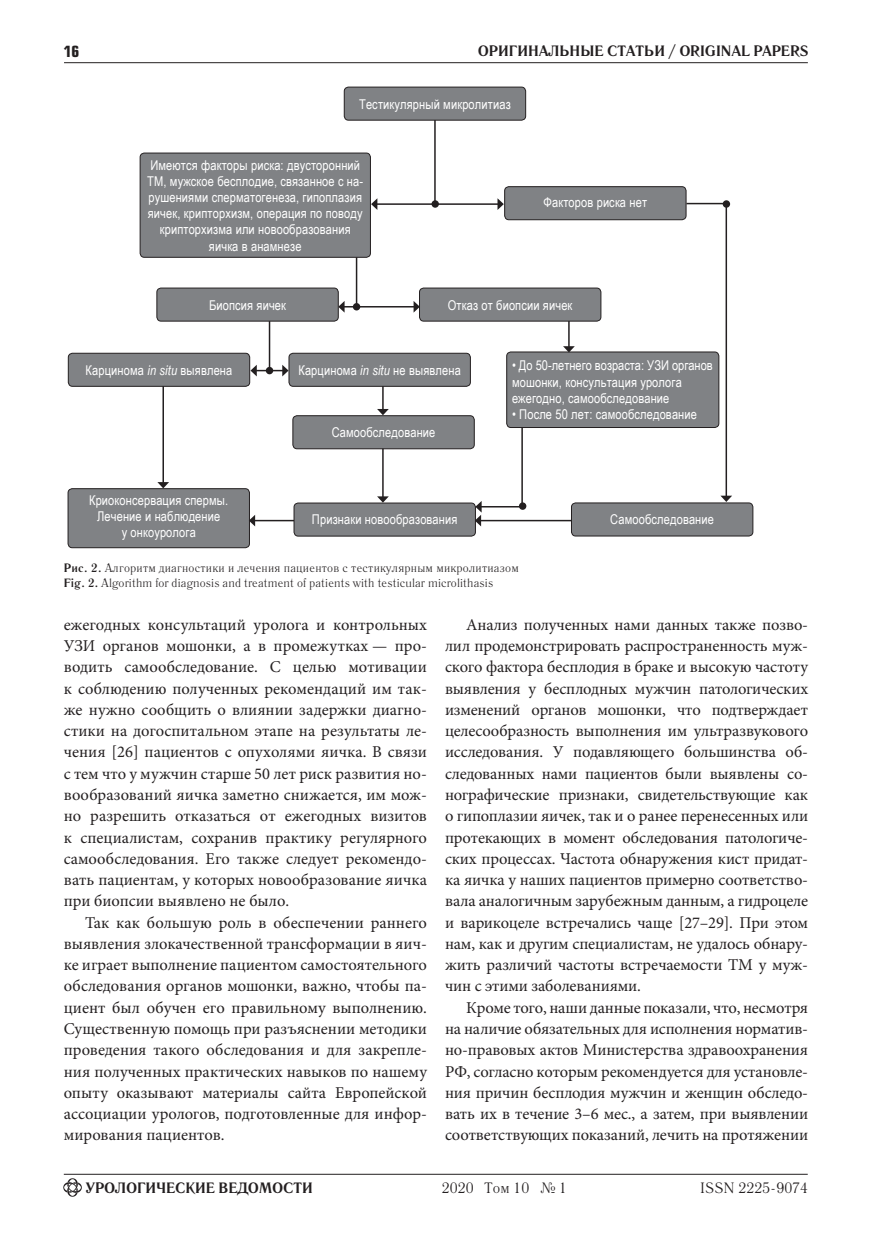
<style>
.page{position:relative;width:872px;height:1234px;background:#fff}
.page>*{position:absolute;margin:0;border:0;box-sizing:border-box;transform-origin:0 0}
.text{font:16.5px/21.3px "Minion Pro";letter-spacing:-.005em;color:#231f20;text-align:justify}
.t1{font:700 15px "Literaturnaya C";color:#231f20}
.t2{font:15px "Literaturnaya C";color:#231f20}
.t3{font:700 15px "Europe Cond";color:#231f20}
.Рис_Текст{font:13.5px/16.2px "Arial Narrow";letter-spacing:.01em;color:#fff;text-align:center}
.рис_подпись{font:12px "Literaturnaya C";letter-spacing:.01em;color:#231f20}
.s1{font-style:italic}
.s2{font-weight:700}
</style>
<div class="page">
<hr style="left:64px;top:1173px;width:743px;height:1px;background:#231f20">
<hr style="left:64px;top:62px;width:744px;height:1px;background:#231f20">
<img style="left:64px;top:1178px;width:17px;height:18px">
<div style="left:140px;top:153px;width:230px;height:104px;background:#808285;border-radius:4px"></div>
<div style="left:140px;top:153px;width:231px;height:104px;border:1px solid #231f20;border-radius:4px"></div>
<div style="left:68px;top:488px;width:181px;height:59px;background:#808285;border-radius:4px"></div>
<div style="left:68px;top:488px;width:182px;height:60px;border:1px solid #231f20;border-radius:4px"></div>
<div style="left:507px;top:352px;width:212px;height:75px;background:#808285;border-radius:4px"></div>
<div style="left:506px;top:351px;width:213px;height:77px;border:1px solid #231f20;border-radius:4px"></div>
<div style="left:157px;top:288px;width:181px;height:33px;background:#808285;border-radius:4px"></div>
<div style="left:156px;top:287px;width:183px;height:34px;border:1px solid #231f20;border-radius:4px"></div>
<div style="left:504px;top:187px;width:182px;height:33px;background:#808285;border-radius:4px"></div>
<div style="left:504px;top:186px;width:182px;height:34px;border:1px solid #231f20;border-radius:4px"></div>
<hr style="left:434px;top:118px;width:2px;height:84px;background:#231f20">
<hr style="left:377px;top:203px;width:121px;height:2px;background:#231f20">
<svg style="left:371px;top:198px;width:6px;height:12px"></svg>
<svg style="left:497px;top:198px;width:7px;height:12px"></svg>
<div style="left:431px;top:200px;width:8px;height:8px;background:#231f20;border-radius:50%"></div>
<div style="left:353px;top:303px;width:7px;height:7px;background:#231f20;border-radius:50%"></div>
<div style="left:344px;top:87px;width:181px;height:33px;background:#808285;border-radius:4px"></div>
<div style="left:344px;top:87px;width:182px;height:33px;border:1px solid #231f20;border-radius:4px"></div>
<hr style="left:356px;top:257px;width:1px;height:48px;background:#231f20">
<hr style="left:382px;top:381px;width:2px;height:28px;background:#231f20">
<svg style="left:377px;top:409px;width:12px;height:6px"></svg>
<hr style="left:382px;top:446px;width:2px;height:51px;background:#231f20">
<svg style="left:377px;top:496px;width:12px;height:6px"></svg>
<svg style="left:563px;top:321px;width:12px;height:31px"></svg>
<hr style="left:254px;top:519px;width:43px;height:2px;background:#231f20">
<svg style="left:249px;top:514px;width:6px;height:12px"></svg>
<hr style="left:480px;top:519px;width:96px;height:2px;background:#231f20">
<hr style="left:162px;top:383px;width:2px;height:99px;background:#231f20">
<svg style="left:157px;top:482px;width:12px;height:6px"></svg>
<hr style="left:344px;top:306px;width:70px;height:1px;background:#231f20">
<svg style="left:338px;top:301px;width:6px;height:11px"></svg>
<svg style="left:413px;top:301px;width:6px;height:11px"></svg>
<hr style="left:269px;top:321px;width:1px;height:48px;background:#231f20">
<svg style="left:250px;top:364px;width:38px;height:12px"></svg>
<div style="left:289px;top:353px;width:181px;height:33px;background:#808285;border-radius:4px"></div>
<div style="left:288px;top:353px;width:183px;height:33px;border:1px solid #231f20;border-radius:4px"></div>
<div style="left:68px;top:353px;width:182px;height:33px;background:#808285;border-radius:4px"></div>
<div style="left:68px;top:353px;width:182px;height:33px;border:1px solid #231f20;border-radius:4px"></div>
<div style="left:419px;top:288px;width:182px;height:33px;background:#808285;border-radius:4px"></div>
<div style="left:419px;top:287px;width:182px;height:34px;border:1px solid #231f20;border-radius:4px"></div>
<div style="left:293px;top:415px;width:181px;height:33px;background:#808285;border-radius:4px"></div>
<div style="left:292px;top:415px;width:182px;height:34px;border:1px solid #231f20;border-radius:4px"></div>
<div style="left:294px;top:503px;width:181px;height:33px;background:#808285;border-radius:4px"></div>
<div style="left:294px;top:502px;width:182px;height:34px;border:1px solid #231f20;border-radius:4px"></div>
<svg style="left:475px;top:426px;width:48px;height:100px"></svg>
<div style="left:571px;top:503px;width:182px;height:33px;background:#808285;border-radius:4px"></div>
<div style="left:571px;top:502px;width:182px;height:34px;border:1px solid #231f20;border-radius:4px"></div>
<div style="left:519px;top:502px;width:7px;height:7px;background:#231f20;border-radius:50%"></div>
<svg style="left:685px;top:202px;width:47px;height:300px"></svg>
<svg style="left:722px;top:200px;width:8px;height:8px"></svg>
<p class="t3" style="left:64px;top:41px;width:17px">16</p>
<p class="t1" style="left:478px;top:41px;width:11px">ОРИГИ</p>
<p class="t1" style="left:528px;top:41px;width:282px">НАЛ ЬНЫЕ СТАТЬИ / ORIGINAL PAPERS</p>
<p class="Рис_Текст" style="left:359px;top:95px;width:153px">Тестикулярный микролитиаз</p>
<p class="Рис_Текст" style="left:147px;top:156px;width:217px">Имеются факторы риска: двусторонний ТМ, мужское бесплодие, связанное с на&shy;рушениями сперматогенеза, гипоплазия яичек, крипторхизм, операция по поводу крипторхизма или новообразования яичка в анамнезе</p>
<p class="Рис_Текст" style="left:543px;top:193px;width:105px">Факторов риска нет</p>
<p class="Рис_Текст" style="left:209px;top:296px;width:78px">Биопсия яичек</p>
<p class="Рис_Текст" style="left:448px;top:296px;width:126px">Отказ от биопсии яичек</p>
<p class="Рис_Текст" style="left:86px;top:361px;width:148px">Карцинома <span class="s1">in situ</span> выявлена</p>
<p class="Рис_Текст" style="left:298px;top:361px;width:164px">Карцинома <span class="s1">in situ</span> не выявлена</p>
<p class="Рис_Текст" style="left:332px;top:423px;width:105px">Самообследование</p>
<p class="Рис_Текст" style="left:512px;top:357px;width:202px;text-align:left">• До 50-летнего возраста: УЗИ органов мошонки, консультация уролога ежегодно, самообследование</p>
<p class="Рис_Текст" style="left:512px;top:405px;width:186px">• После 50 лет: самообследование</p>
<p class="Рис_Текст" style="left:89px;top:491px;width:141px">Криоконсервация спермы.<br>Лечение и наблюдение<br>у онкоуролога</p>
<p class="Рис_Текст" style="left:312px;top:511px;width:147px">Признаки новообразования</p>
<p class="Рис_Текст" style="left:610px;top:511px;width:105px">Самообследование</p>
<p class="рис_подпись" style="left:64px;top:561px;width:456px"><span class="s2">РИС. 2.</span> Алгоритм диагностики и лечения пациентов с тестикулярным микролитиазом</p>
<p class="рис_подпись" style="left:64px;top:575px;width:431px"><span class="s2">FIG. 2.</span> Algorithm for diagnosis and treatment of patients with testicular microlithasis</p>
<p class="text" style="left:64px;top:613px;width:365px">ежегодных консультаций уролога и контрольных УЗИ органов мошонки, а в промежутках — про&shy;водить самообследование. С целью мотивации к соблюдению полученных рекомендаций им так&shy;же нужно сообщить о влиянии задержки диагно&shy;стики на догоспитальном этапе на результаты ле&shy;чения [26] пациентов с опухолями яичка. В связи с тем что у мужчин старше 50 лет риск развития но&shy;вообразований яичка заметно снижается, им мож&shy;но разрешить отказаться от ежегодных визитов к специалистам, сохранив практику регулярного самообследования. Его также следует рекомендо&shy;вать пациентам, у которых новообразование яичка при биопсии выявлено не было.</p>
<p class="text" style="left:64px;top:911px;width:365px;text-indent:21px">Так как большую роль в обеспечении раннего выявления злокачественной трансформации в яич&shy;ке играет выполнение пациентом самостоятельного обследования органов мошонки, важно, чтобы па&shy;циент был обучен его правильному выполнению.<br>Существенную помощь при разъяснении методики проведения такого обследования и для закрепле&shy;ния полученных практических навыков по нашему опыту оказывают материалы сайта Европейской ассоциации урологов, подготовленные для инфор&shy;мирования пациентов.</p>
<p class="text" style="left:445px;top:613px;width:365px;text-indent:21px">Анализ полученных нами данных также позво&shy;лил продемонстрировать распространенность муж&shy;ского фактора бесплодия в браке и высокую частоту выявления у бесплодных мужчин патологических изменений органов мошонки, что подтверждает целесообразность выполнения им ультразвукового исследования. У подавляющего большинства об&shy;следованных нами пациентов были выявлены со&shy;нографические признаки, свидетельствующие как о гипоплазии яичек, так и о ранее перенесенных или протекающих в момент обследования патологиче&shy;ских процессах. Частота обнаружения кист придат&shy;ка яичка у наших пациентов примерно соответство&shy;вала аналогичным зарубежным данным, а гидроцеле и варикоцеле встречались чаще [27–29]. При этом нам, как и другим специалистам, не удалось обнару&shy;жить различий частоты встречаемости ТМ у муж&shy;чин с этими заболеваниями.</p>
<p class="text" style="left:445px;top:996px;width:365px;text-indent:21px">Кроме того, наши данные показали, что, несмотря на наличие обязательных для исполнения норматив&shy;но-правовых актов Министерства здравоохранения РФ, согласно которым рекомендуется для установле&shy;ния причин бесплодия мужчин и женщин обследо&shy;вать их в течение 3–6 мес., а затем, при выявлении соответствующих показаний, лечить на протяжении</p>
<p class="t1" style="left:85px;top:1178px;width:229px">УРОЛОГИЧЕСКИЕ ВЕДОМОСТИ</p>
<p class="t2" style="left:442px;top:1179px;width:126px">2020 Том 10 №1</p>
<p class="t2" style="left:700px;top:1179px;width:109px">ISSN 2225-9074</p>
</div>
